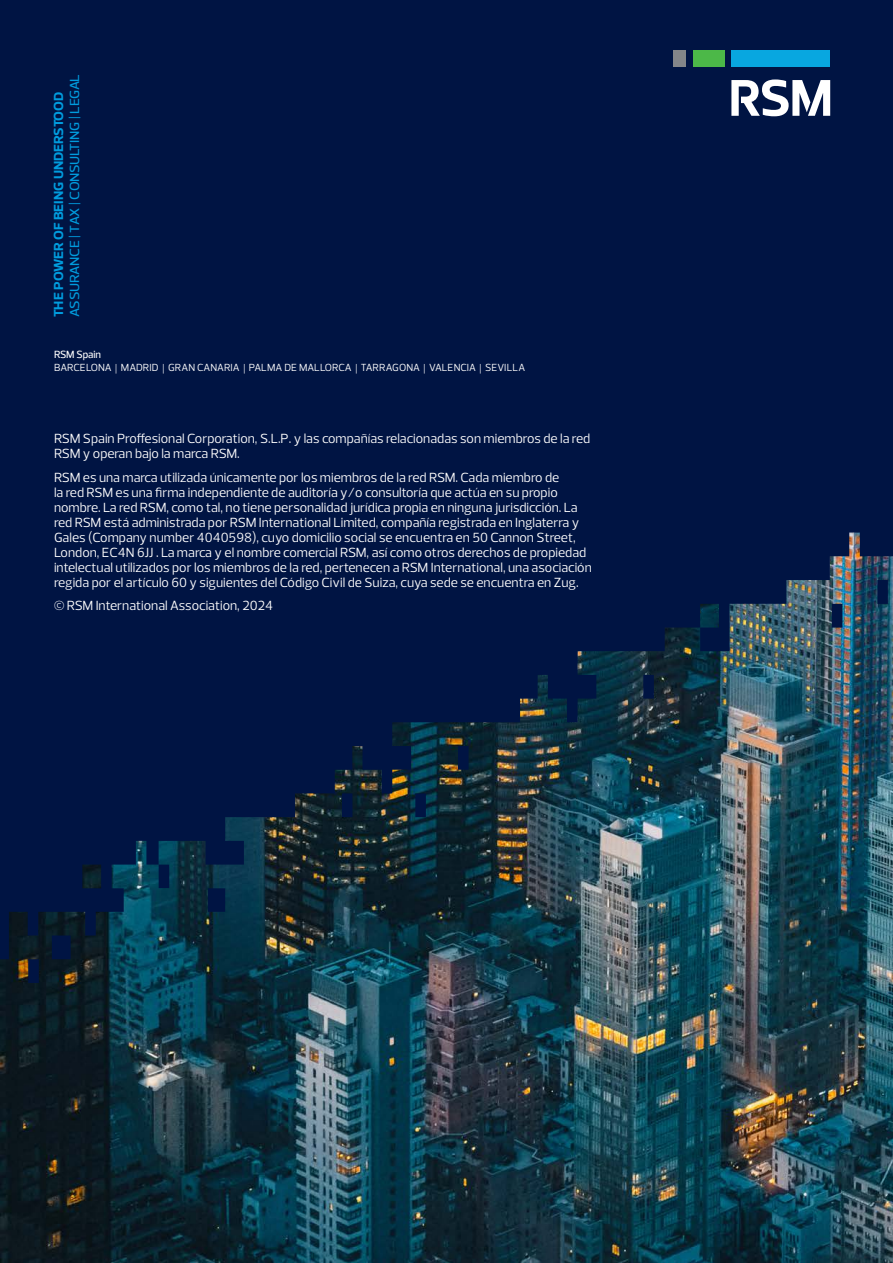
<style>
.page{position:relative;width:893px;height:1263px;background:#001443}
.page>*{position:absolute;margin:0;border:0;box-sizing:border-box;transform-origin:0 0}
.Body{font:13.5px/15px "Prelo";color:#fff}
.Disclaimer{font:13.5px "Prelo";color:#fff}
.t1{font:500 13.2px "Prelo";color:#009cde;scale:1.07 1}
.t2{font:700 13.2px "Prelo";color:#009cde;scale:1.07 1}
.Body-2{font:10.5px "Prelo";letter-spacing:-.005em;color:#fff}
.Body-3{font:500 10.5px "Prelo";letter-spacing:-.01em;color:#fff}
.s1{font-family:"Baskerville"}
</style>
<div class="page">
<img style="left:0;top:532px;width:893px;height:731px">
<div style="left:731px;top:50px;width:99px;height:17px;background:#08a7e0"></div>
<div style="left:673px;top:50px;width:13px;height:17px;background:#848689"></div>
<div style="left:693px;top:50px;width:31px;height:17px;background:#4cb848"></div>
<svg style="left:731px;top:79px;width:99px;height:37px"></svg>
<p class="t1" style="left:67px;top:317px;width:229px;rotate:-90deg">ASSURANCE | TAX | CONSULTING | LEGAL</p>
<p class="t2" style="left:51px;top:317px;width:212px;rotate:-90deg">THE POWER OF BEING UNDERSTOOD</p>
<p class="Body-3" style="left:54px;top:348px;width:49px">RSM Spain</p>
<p class="Body-2" style="left:54px;top:361px;width:473px">BARCELONA <span class="s1">|</span> MADRID <span class="s1">|</span> GRAN CANARIA <span class="s1">|</span> PALMA DE MALLORCA <span class="s1">|</span> TARRAGONA <span class="s1">|</span> VALENCIA <span class="s1">|</span> SEVILLA</p>
<p class="Body" style="left:54px;top:431px;width:538px">RSM Spain Proffesional Corporation, S.L.P. y las compañías relacionadas son miembros de la red<br>RSM y operan bajo la marca RSM.</p>
<p class="Body" style="left:54px;top:470px;width:539px">RSM es una marca utilizada únicamente por los miembros de la red RSM. Cada miembro de<br>la red RSM es una firma independiente de auditoría y/o consultoría que actúa en su propio nombre. La red RSM, como tal, no tiene personalidad jurídica propia en ninguna jurisdicción. La red RSM está administrada por RSM International Limited, compañía registrada en Inglaterra y Gales (Company number 4040598), cuyo domicilio social se encuentra en 50 Cannon Street, London, EC4N 6JJ . La marca y el nombre comercial RSM, así como otros derechos de propiedad intelectual utilizados por los miembros de la red, pertenecen a RSM International, una asociación regida por el artículo 60 y siguientes del Código Civil de Suiza, cuya sede se encuentra en Zug.</p>
<p class="Disclaimer" style="left:54px;top:597px;width:221px">© RSM International Association, 2024</p>
</div>
